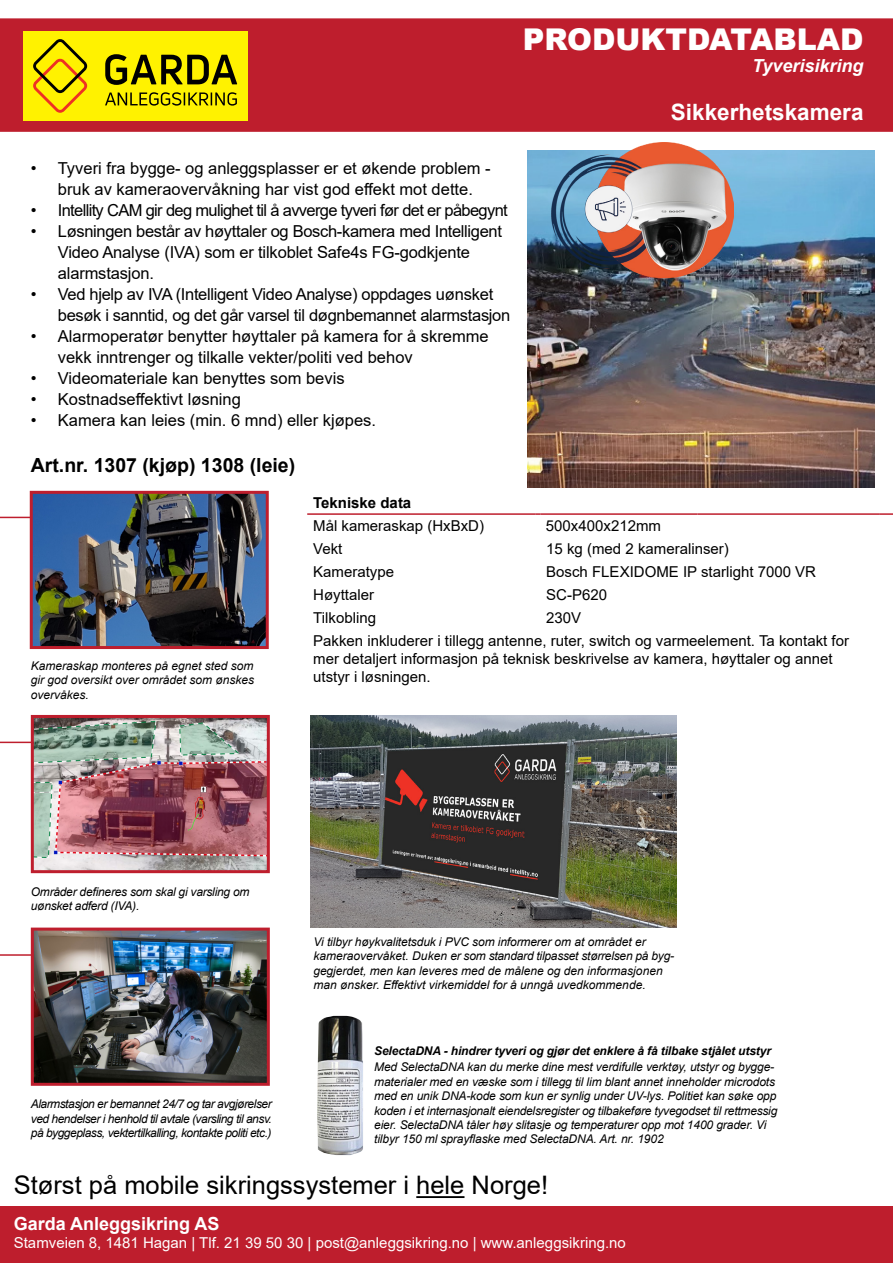
<style>
.page{position:relative;width:893px;height:1263px;background:#fff}
.page>*{position:absolute;margin:0;border:0;box-sizing:border-box;transform-origin:0 0}
.t1{font:900 30px "Arial";color:#fff}
.t2{font:25.5px "Arial";color:#000}
.t3{font:700 22.5px "Arial";color:#fff}
.t4{font:700 19.5px "Arial";color:#000}
.t5{font:700 18px "Arial";color:#fff}
.t6{font:italic 700 18px "Arial";color:#fff}
.t7{font:16.5px/21px "Arial";letter-spacing:-.01em;color:#000}
.t8{font:16.5px "Arial";letter-spacing:-.04em;color:#000}
.t9{font:15px/23px "Arial";color:#000}
.t10{font:15px "Arial";color:#fff}
.t11{font:700 15px "Arial";color:#000}
.t12{font:italic 12px/14.4px "Arial";letter-spacing:-.01em;color:#000}
.t13{font:italic 700 12px "Arial";letter-spacing:-.01em;color:#000}
</style>
<div class="page">
<div style="left:0;top:18px;width:893px;height:114px;background:#be1e2d"></div>
<div style="left:0;top:1206px;width:893px;height:57px;background:#be1e2d"></div>
<svg style="left:23px;top:31px;width:225px;height:90px;background:#dcce00"></svg>
<hr style="left:0;top:742px;width:119px;height:1px;background:#be1e2d">
<img style="left:35px;top:719px;width:231px;height:150px">
<div style="left:31px;top:715px;width:239px;height:158px;border:3px solid #be1e2d"></div>
<hr style="left:0;top:517px;width:157px;height:1px;background:#be1e2d">
<hr style="left:416px;top:1196px;width:48px;height:2px;background:#000">
<hr style="left:307px;top:513px;width:229px;height:2px;background:#be1e2d">
<hr style="left:540px;top:513px;width:158px;height:2px;background:#be1e2d">
<hr style="left:698px;top:513px;width:182px;height:2px;background:#be1e2d">
<svg style="left:880px;top:513px;width:13px;height:2px"></svg>
<img style="left:34px;top:495px;width:231px;height:150px">
<div style="left:30px;top:491px;width:239px;height:158px;border:3px solid #be1e2d"></div>
<img style="left:527px;top:151px;width:347px;height:337px">
<hr style="left:0;top:954px;width:119px;height:2px;background:#be1e2d">
<img style="left:35px;top:931px;width:231px;height:151px">
<div style="left:31px;top:927px;width:239px;height:159px;border:3px solid #be1e2d"></div>
<img style="left:551px;top:142px;width:182px;height:147px">
<img style="left:310px;top:715px;width:366px;height:212px">
<img style="left:317px;top:1016px;width:46px;height:139px">
<h1 class="t1" style="left:523px;top:18px;width:342px">PRODUKTDATABLAD</h1>
<h3 class="t6" style="left:752px;top:53px;width:113px">Tyverisikring</h3>
<h3 class="t3" style="left:671px;top:97px;width:194px">Sikkerhetskamera</h3>
<h3 class="t7" style="left:31px;top:157px;width:461px;text-align:center">• Tyveri fra bygge- og anleggsplasser er et økende problem - bruk av kameraovervåkning har vist god effekt mot dette.</h3>
<h3 class="t8" style="left:31px;top:198px;width:478px">• Intellity CAM gir deg mulighet til å avverge tyveri før det er påbegynt</h3>
<h3 class="t7" style="left:58px;top:220px;width:446px;text-indent:-27px">• Løsningen består av høyttaler og Bosch-kamera med Intelligent<br>Video Analyse (IVA) som er tilkoblet Safe4s FG-godkjente alarmstasjon.</h3>
<h3 class="t7" style="left:58px;top:283px;width:454px;text-indent:-27px">• Ved hjelp av IVA (Intelligent Video Analyse) oppdages uønsket besøk i sanntid, og det går varsel til døgnbemannet alarmstasjon</h3>
<h3 class="t7" style="left:58px;top:325px;width:432px;text-indent:-27px">• Alarmoperatør benytter høyttaler på kamera for å skremme vekk inntrenger og tilkalle vekter/politi ved behov</h3>
<h3 class="t7" style="left:31px;top:367px;width:315px">• Videomateriale kan benyttes som bevis</h3>
<h3 class="t7" style="left:31px;top:388px;width:212px">• Kostnadseffektivt løsning</h3>
<h3 class="t7" style="left:31px;top:409px;width:347px">• Kamera kan leies (min. 6 mnd) eller kjøpes.</h3>
<h3 class="t4" style="left:31px;top:452px;width:266px">Art.nr. 1307 (kjøp) 1308 (leie)</h3>
<p class="t11" style="left:313px;top:492px;width:100px">Tekniske data</p>
<p class="t9" style="left:313px;top:514px;width:172px">Mål kameraskap (HxBxD)</p>
<p class="t9" style="left:546px;top:514px;width:117px">500x400x212mm</p>
<p class="t9" style="left:313px;top:537px;width:31px">Vekt</p>
<p class="t9" style="left:546px;top:537px;width:184px">15 kg (med 2 kameralinser)</p>
<p class="t9" style="left:313px;top:560px;width:82px">Kameratype</p>
<p class="t9" style="left:546px;top:560px;width:271px">Bosch FLEXIDOME IP starlight 7000 VR</p>
<p class="t9" style="left:313px;top:583px;width:62px">Høyttaler</p>
<p class="t9" style="left:546px;top:583px;width:62px">SC-P620</p>
<p class="t9" style="left:313px;top:606px;width:64px">Tilkobling</p>
<p class="t9" style="left:313px;top:606px;width:537px;text-indent:233px">230V<br>Pakken inkluderer i tillegg antenne, ruter, switch og varmeelement. Ta kontakt for</p>
<p class="t9" style="left:313px;top:649px;width:521px;line-height:18px">mer detaljert informasjon på teknisk beskrivelse av kamera, høyttaler og annet utstyr i løsningen.</p>
<p class="t12" style="left:31px;top:659px;width:225px;text-align:justify">Kameraskap monteres på egnet sted som gir god oversikt over området som ønskes overvåkes.</p>
<p class="t12" style="left:31px;top:884px;width:220px">Områder defineres som skal gi varsling om uønsket adferd (IVA).</p>
<p class="t12" style="left:31px;top:1097px;width:243px;text-align:justify">Alarmstasjon er bemannet 24/7 og tar avgjørelser ved hendelser i henhold til avtale (varsling til ansv. på byggeplass, vektertilkalling, kontakte politi etc.)</p>
<p class="t12" style="left:314px;top:934px;width:362px">Vi tilbyr høykvalitetsduk i PVC som informerer om at området er kameraovervåket. Duken er som standard tilpasset størrelsen på byg&shy;gegjerdet, men kan leveres med de målene og den informasjonen man ønsker. Effektivt virkemiddel for å unngå uvedkommende.</p>
<p class="t13" style="left:374px;top:1043px;width:398px">SelectaDNA - hindrer tyveri og gjør det enklere å få tilbake stjålet utstyr</p>
<p class="t12" style="left:374px;top:1060px;width:405px">Med SelectaDNA kan du merke dine mest verdifulle verktøy, utstyr og bygge&shy;materialer med en væske som i tillegg til lim blant annet inneholder microdots med en unik DNA-kode som kun er synlig under UV-lys. Politiet kan søke opp koden i et internasjonalt eiendelsregister og tilbakeføre tyvegodset til rettmessig eier. SelectaDNA tåler høy slitasje og temperaturer opp mot 1400 grader. Vi tilbyr 150 ml sprayflaske med SelectaDNA. Art. nr. 1902</p>
<h2 class="t2" style="left:14px;top:1168px;width:536px">Størst på mobile sikringssystemer i hele Norge!</h2>
<h3 class="t5" style="left:14px;top:1211px;width:207px">Garda Anleggsikring AS</h3>
<p class="t10" style="left:14px;top:1232px;width:613px">Stamveien 8, 1481 Hagan | Tlf. 21 39 50 30 | post@anleggsikring.no | www.anleggsikring.no</p>
</div>
